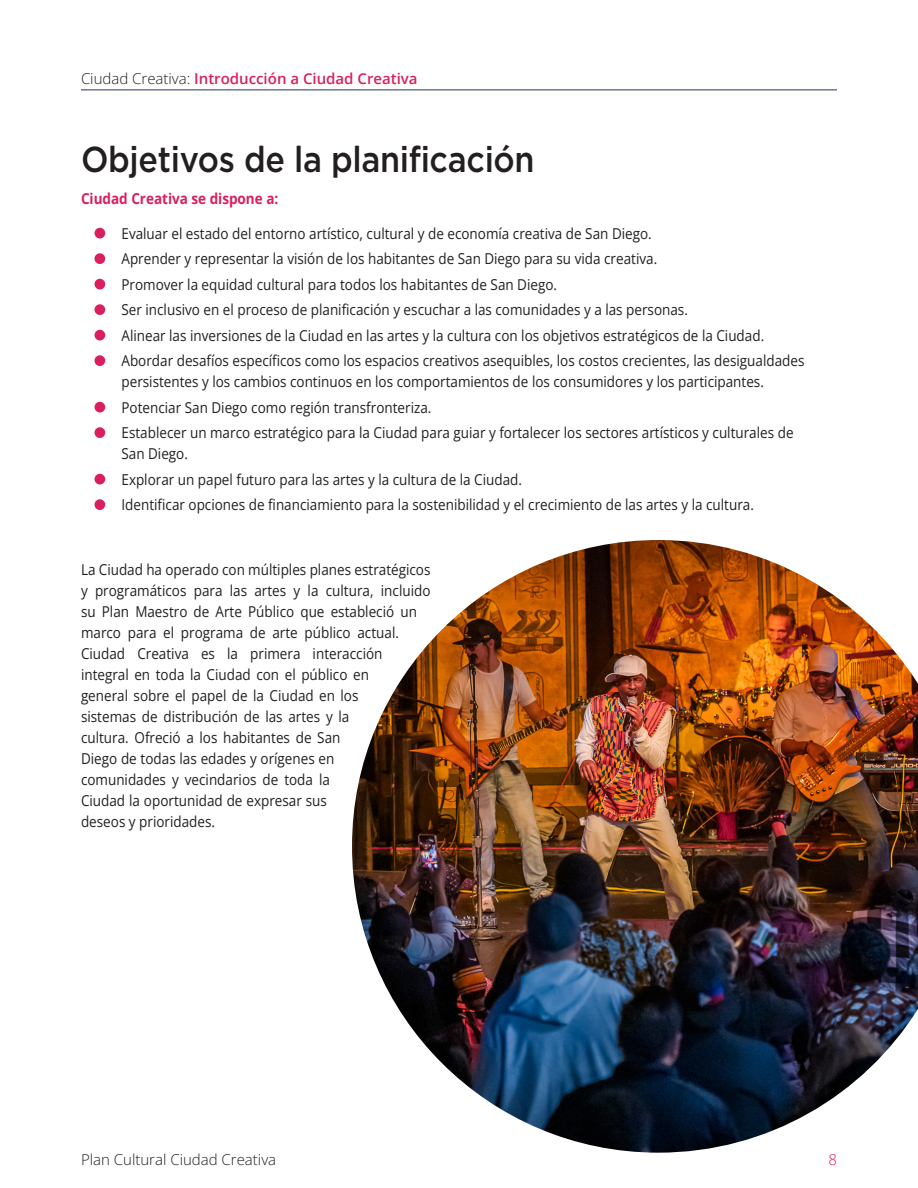
<style>
.page{position:relative;width:918px;height:1188px;background:#fff}
.page>*{position:absolute;margin:0;border:0;box-sizing:border-box;transform-origin:0 0}
.SubHead_1{font:500 36px "Gotham";letter-spacing:-.01em;color:#231f20;scale:.9 1}
.Indented_bullets{font:15px/21px "Open Sans";color:#231f20;scale:.9 1}
.Body_Copy{font:15px/21px "Open Sans";color:#231f20;scale:.9 1}
.t1{font:600 15px "Open Sans";color:#d91f5c}
.t2{font:300 15px "Open Sans";color:#231f20}
.Bold_Body_Copy{font:700 15px "Open Sans";color:#d91f5c;scale:.9 1}
.t3{font:300 15px "Open Sans";color:#d91f5c}
.s1{font-weight:300;color:#231f20}
</style>
<div class="page">
<div style="left:95px;top:228px;width:10px;height:10px;background:#d91f5c;border-radius:50%"></div>
<div style="left:95px;top:253px;width:10px;height:11px;background:#d91f5c;border-radius:50%"></div>
<div style="left:95px;top:279px;width:10px;height:11px;background:#d91f5c;border-radius:50%"></div>
<div style="left:95px;top:304px;width:10px;height:11px;background:#d91f5c;border-radius:50%"></div>
<div style="left:95px;top:330px;width:10px;height:10px;background:#d91f5c;border-radius:50%"></div>
<div style="left:95px;top:355px;width:10px;height:11px;background:#d91f5c;border-radius:50%"></div>
<div style="left:95px;top:402px;width:10px;height:10px;background:#d91f5c;border-radius:50%"></div>
<div style="left:95px;top:427px;width:10px;height:11px;background:#d91f5c;border-radius:50%"></div>
<div style="left:95px;top:474px;width:10px;height:10px;background:#d91f5c;border-radius:50%"></div>
<div style="left:95px;top:499px;width:10px;height:11px;background:#d91f5c;border-radius:50%"></div>
<img style="left:352px;top:540px;width:566px;height:613px">
<hr style="left:81px;top:89px;width:756px;height:1px;background:#233168">
<p class="t1" style="left:81px;top:68px;width:338px"><span class="s1">Ciudad Creativa:</span> Introducción a Ciudad Creativa</p>
<p class="SubHead_1" style="left:81px;top:136px;width:506px">Objetivos de la planificación</p>
<p class="Bold_Body_Copy" style="left:81px;top:188px;width:221px">Ciudad Creativa se dispone a:</p>
<p class="Indented_bullets" style="left:122px;top:222px;width:591px">Evaluar el estado del entorno artístico, cultural y de economía creativa de San Diego.</p>
<p class="Indented_bullets" style="left:122px;top:248px;width:597px">Aprender y representar la visión de los habitantes de San Diego para su vida creativa.</p>
<p class="Indented_bullets" style="left:122px;top:273px;width:486px">Promover la equidad cultural para todos los habitantes de San Diego.</p>
<p class="Indented_bullets" style="left:122px;top:299px;width:631px">Ser inclusivo en el proceso de planificación y escuchar a las comunidades y a las personas.</p>
<p class="Indented_bullets" style="left:122px;top:324px;width:716px">Alinear las inversiones de la Ciudad en las artes y la cultura con los objetivos estratégicos de la Ciudad.</p>
<p class="Indented_bullets" style="left:122px;top:350px;width:760px">Abordar desafíos específicos como los espacios creativos asequibles, los costos crecientes, las desigualdades persistentes y los cambios continuos en los comportamientos de los consumidores y los participantes.</p>
<p class="Indented_bullets" style="left:122px;top:396px;width:346px">Potenciar San Diego como región transfronteriza.</p>
<p class="Indented_bullets" style="left:122px;top:422px;width:748px">Establecer un marco estratégico para la Ciudad para guiar y fortalecer los sectores artísticos y culturales de<br>San Diego.</p>
<p class="Indented_bullets" style="left:122px;top:468px;width:447px">Explorar un papel futuro para las artes y la cultura de la Ciudad.</p>
<p class="Indented_bullets" style="left:122px;top:494px;width:704px">Identificar opciones de financiamiento para la sostenibilidad y el crecimiento de las artes y la cultura.</p>
<p class="Body_Copy" style="left:81px;top:558px;width:390px">La Ciudad ha operado con múltiples planes estratégicos y programáticos para las artes y la cultura, incluido su Plan Maestro de Arte Público que estableció un marco para el programa de arte público actual.<br>Ciudad Creativa es la primera interacción integral en toda la Ciudad con el público en<br>general sobre el papel de la Ciudad en los<br>sistemas de distribución de las artes y la<br>cultura. Ofreció a los habitantes de San<br>Diego de todas las edades y orígenes en<br>comunidades y vecindarios de toda la<br>Ciudad la oportunidad de expresar sus<br>deseos y prioridades.</p>
<p class="t2" style="left:81px;top:1149px;width:197px">Plan Cultural Ciudad Creativa</p>
<p class="t3" style="left:828px;top:1149px;width:10px">8</p>
</div>
